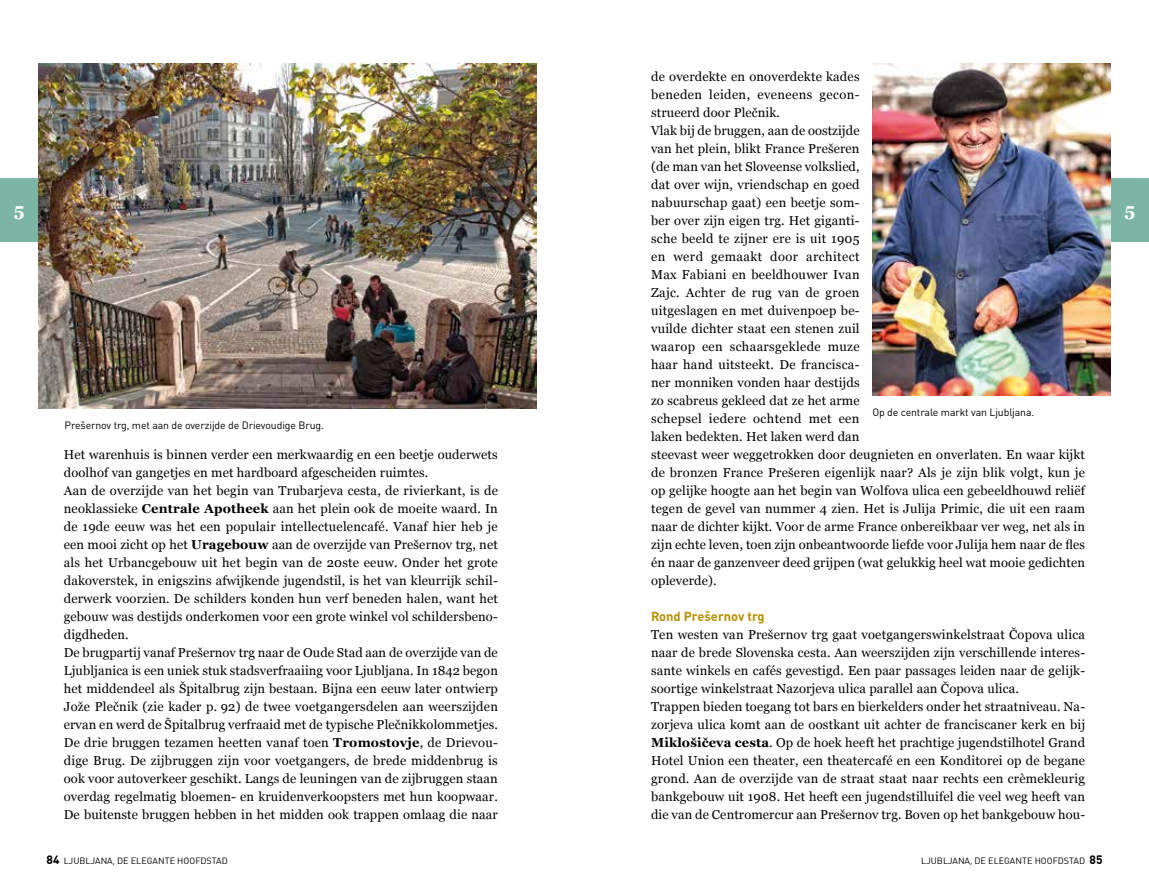
<style>
.page{position:relative;width:1149px;height:893px;background:#fff}
.page>*{position:absolute;margin:0;border:0;box-sizing:border-box;transform-origin:0 0}
.t1{font:700 18px "Georgia";color:#fff}
.t2{font:12.9px/18px "Georgia";letter-spacing:.01em;color:#000}
.t3{font:700 12.9px "DIN Pro";color:#b59100}
.t4{font:700 12px "DIN Round Offc";color:#000}
.t5{font:10.5px "DIN Pro";letter-spacing:-.01em;color:#000}
.t6{font:9px "DIN Round Offc";color:#000}
.s1{font-weight:700}
.s2{font-weight:700;font-size:12px}
</style>
<div class="page">
<div style="left:1110px;top:179px;width:38px;height:63px;background:#7cb5a4"></div>
<div style="left:0;top:179px;width:38px;height:63px;background:#7cb5a4"></div>
<img style="left:872px;top:64px;width:238px;height:331px">
<img style="left:38px;top:64px;width:498px;height:344px">
<p class="t2" style="left:651px;top:68px;width:435px">de overdekte en onoverdekte kades<br>beneden leiden, eveneens gecon-<br>strueerd door Plečnik.<br>Vlak bij de bruggen, aan de oostzijde<br>van het plein, blikt France Prešeren<br>(de man van het Sloveense volkslied,<br>dat over wijn, vriendschap en goed<br>nabuurschap gaat) een beetje som-<br>ber over zijn eigen trg. Het giganti-<br>sche beeld te zijner ere is uit 1905<br>en werd gemaakt door architect<br>Max Fabiani en beeldhouwer Ivan<br>Zajc. Achter de rug van de groen<br>uitgeslagen en met duivenpoep be-<br>vuilde dichter staat een stenen zuil<br>waarop een schaarsgeklede muze<br>haar hand uitsteekt. De francisca-<br>ner monniken vonden haar destijds<br>zo scabreus gekleed dat ze het arme<br>schepsel iedere ochtend met een<br>laken bedekten. Het laken werd dan<br>steevast weer weggetrokken door deugnieten en onverlaten. En waar kijkt de bronzen France Prešeren eigenlijk naar? Als je zijn blik volgt, kun je op gelijke hoogte aan het begin van Wolfova ulica een gebeeldhouwd reliëf tegen de gevel van nummer 4 zien. Het is Julija Primic, die uit een raam naar de dichter kijkt. Voor de arme France onbereikbaar ver weg, net als in zijn echte leven, toen zijn onbeantwoorde liefde voor Julija hem naar de fles én naar de ganzenveer deed grijpen (wat gelukkig heel wat mooie gedichten opleverde).</p>
<p class="t3" style="left:651px;top:606px;width:115px">Rond Prešernov trg</p>
<p class="t2" style="left:651px;top:626px;width:435px">Ten westen van Prešernov trg gaat voetgangerswinkelstraat Čopova ulica naar de brede Slovenska cesta. Aan weerszijden zijn verschillende interes&shy;sante winkels en cafés gevestigd. Een paar passages leiden naar de gelijk&shy;soortige winkelstraat Nazorjeva ulica parallel aan Čopova ulica.<br>Trappen bieden toegang tot bars en bierkelders onder het straatniveau. Na&shy;zorjeva ulica komt aan de oostkant uit achter de franciscaner kerk en bij <span class="s1">Miklošičeva cesta</span>. Op de hoek heeft het prachtige jugendstilhotel Grand Hotel Union een theater, een theatercafé en een Konditorei op de begane grond. Aan de overzijde van de straat staat naar rechts een crèmekleurig bankgebouw uit 1908. Het heeft een jugendstilluifel die veel weg heeft van die van de Centromercur aan Prešernov trg. Boven op het bankgebouw hou-</p>
<h1 class="t1" style="left:14px;top:198px;width:12px">5</h1>
<h1 class="t1" style="left:1124px;top:198px;width:12px">5</h1>
<p class="t5" style="left:872px;top:404px;width:163px">Op de centrale markt van Ljubljana.</p>
<p class="t5" style="left:65px;top:417px;width:261px">Prešernov trg, met aan de overzijde de Drievoudige Brug.</p>
<p class="t2" style="left:64px;top:446px;width:435px">Het warenhuis is binnen verder een merkwaardig en een beetje ouderwets doolhof van gangetjes en met hardboard afgescheiden ruimtes.<br>Aan de overzijde van het begin van Trubarjeva cesta, de rivierkant, is de neoklassieke <span class="s1">Centrale Apotheek</span> aan het plein ook de moeite waard. In de 19de eeuw was het een populair intellectuelencafé. Vanaf hier heb je een mooi zicht op het <span class="s1">Uragebouw</span> aan de overzijde van Prešernov trg, net als het Urbancgebouw uit het begin van de 20ste eeuw. Onder het grote dakoverstek, in enigszins afwijkende jugendstil, is het van kleurrijk schil&shy;derwerk voorzien. De schilders konden hun verf beneden halen, want het gebouw was destijds onderkomen voor een grote winkel vol schildersbeno&shy;digdheden.<br>De brugpartij vanaf Prešernov trg naar de Oude Stad aan de overzijde van de Ljubljanica is een uniek stuk stadsverfraaiing voor Ljubljana. In 1842 begon het middendeel als Špitalbrug zijn bestaan. Bijna een eeuw later ontwierp Jože Plečnik (zie kader p. 92) de twee voetgangersdelen aan weerszijden ervan en werd de Špitalbrug verfraaid met de typische Plečnikkolommetjes.<br>De drie bruggen tezamen heetten vanaf toen <span class="s1">Tromostovje</span>, de Drievou&shy;dige Brug. De zijbruggen zijn voor voetgangers, de brede middenbrug is ook voor autoverkeer geschikt. Langs de leuningen van de zijbruggen staan overdag regelmatig bloemen- en kruidenverkoopsters met hun koopwaar.<br>De buitenste bruggen hebben in het midden ook trappen omlaag die naar</p>
<p class="t6" style="left:46px;top:855px;width:183px"><span class="s2">84</span> LJUBLJANA, DE ELEGANTE HOOFDSTAD</p>
<p class="t4" style="left:1089px;top:852px;width:15px">85</p>
<p class="t6" style="left:920px;top:855px;width:165px">LJUBLJANA, DE ELEGANTE HOOFDSTAD</p>
</div>
